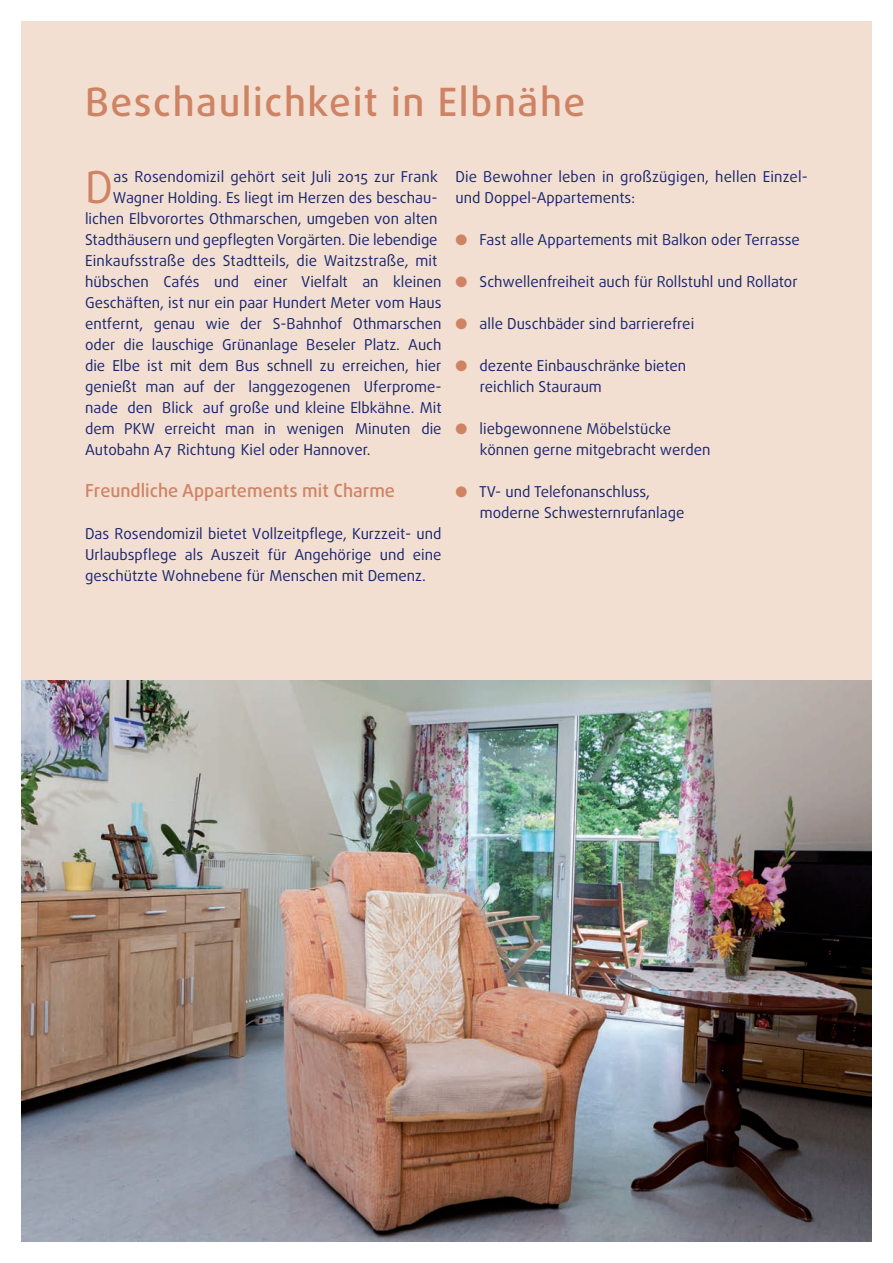
<style>
.page{position:relative;width:893px;height:1263px;background:#fff}
.page>*{position:absolute;margin:0;border:0;box-sizing:border-box;transform-origin:0 0}
.t1{font:43.95px "Daxline OT";color:#ce8464}
.t2{font:500 39px "Daxline OT";letter-spacing:.04em;color:#ce8464}
.t3{font:500 18px "Daxline OT";color:#ce8464}
.t4{font:15px/21px "Daxline OT";color:#19266e}
.s1{color:#ce8464}
</style>
<div class="page">
<div style="left:21px;top:21px;width:851px;height:906px;background:#f3dfd2"></div>
<img style="left:21px;top:680px;width:851px;height:562px">
<h2 class="t2" style="left:85px;top:85px;width:502px">Beschaulichkeit in Elbnähe</h2>
<h1 class="t1" style="left:85px;top:169px;width:29px">D</h1>
<p class="t4" style="left:113px;top:167px;width:326px">as Rosendomizil gehört seit Juli 2015 zur Frank</p>
<p class="t4" style="left:113px;top:188px;width:326px">Wagner Holding. Es liegt im Herzen des beschau-</p>
<p class="t4" style="left:85px;top:209px;width:354px">lichen Elbvorortes Othmarschen, umgeben von alten</p>
<p class="t4" style="left:85px;top:230px;width:354px">Stadthäusern und gepflegten Vorgärten. Die lebendige</p>
<p class="t4" style="left:85px;top:251px;width:354px">Einkaufsstraße des Stadtteils, die Waitzstraße, mit</p>
<p class="t4" style="left:85px;top:272px;width:358px">hübschen Cafés und einer Vielfalt an kleinen</p>
<p class="t4" style="left:85px;top:293px;width:358px">Geschäften, ist nur ein paar Hundert Meter vom Haus</p>
<p class="t4" style="left:85px;top:314px;width:358px">entfernt, genau wie der S-Bahnhof Othmarschen</p>
<p class="t4" style="left:85px;top:335px;width:358px">oder die lauschige Grünanlage Beseler Platz. Auch</p>
<p class="t4" style="left:85px;top:356px;width:358px">die Elbe ist mit dem Bus schnell zu erreichen, hier</p>
<p class="t4" style="left:85px;top:377px;width:358px">genießt man auf der langgezogenen Uferprome-</p>
<p class="t4" style="left:85px;top:398px;width:358px">nade den Blick auf große und kleine Elbkähne. Mit</p>
<p class="t4" style="left:85px;top:419px;width:358px">dem PKW erreicht man in wenigen Minuten die</p>
<p class="t4" style="left:85px;top:440px;width:287px">Autobahn A7 Richtung Kiel oder Hannover.</p>
<p class="t3" style="left:85px;top:483px;width:311px">Freundliche Appartements mit Charme</p>
<p class="t4" style="left:85px;top:524px;width:358px;text-align:justify">Das Rosendomizil bietet Vollzeitpflege, Kurzzeit- und Urlaubspflege als Auszeit für Angehörige und eine geschützte Wohnebene für Menschen mit Demenz.</p>
<p class="t4" style="left:455px;top:167px;width:354px">Die Bewohner leben in großzügigen, hellen Einzel&shy;und Doppel-Appartements:</p>
<p class="t4" style="left:455px;top:230px;width:346px"><span class="s1">●</span> Fast alle Appartements mit Balkon oder Terrasse</p>
<p class="t4" style="left:455px;top:272px;width:344px"><span class="s1">●</span> Schwellenfreiheit auch für Rollstuhl und Rollator</p>
<p class="t4" style="left:455px;top:314px;width:240px"><span class="s1">●</span> alle Duschbäder sind barrierefrei</p>
<p class="t4" style="left:480px;top:356px;width:208px;text-indent:-24px"><span class="s1">●</span> dezente Einbauschränke bieten reichlich Stauraum</p>
<p class="t4" style="left:480px;top:419px;width:232px;text-indent:-24px"><span class="s1">●</span> liebgewonnene Möbelstücke können gerne mitgebracht werden</p>
<p class="t4" style="left:480px;top:482px;width:206px;text-indent:-24px"><span class="s1">●</span> TV- und Telefonanschluss, moderne Schwesternrufanlage</p>
</div>
